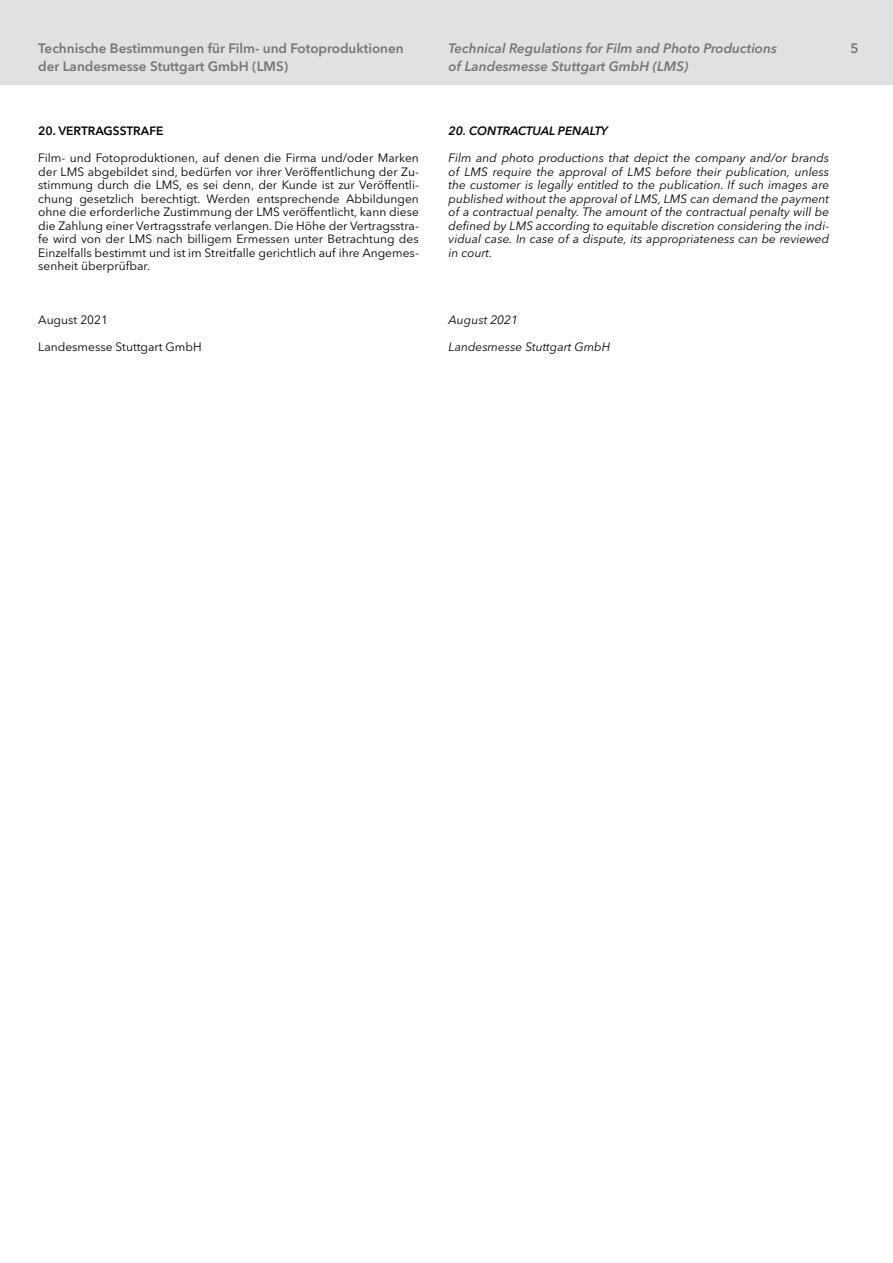
<style>
.page{position:relative;width:893px;height:1263px;background:#fff}
.page>*{position:absolute;margin:0;border:0;box-sizing:border-box;transform-origin:0 0}
.t1{font:600 13.5px/18px "Avenir Next LT Pro";color:#747574}
.t2{font:italic 600 13.5px "Avenir Next LT Pro";color:#747574}
.t3{font:12px/13.5px "Avenir Next LT Pro";color:#000;text-align:justify}
.t4{font:italic 12px/13.5px "Avenir Next LT Pro";color:#000;text-align:justify}
.t5{font:italic 600 12px "Avenir Next LT Pro";color:#000}
.t6{font:600 12px "Avenir Next LT Pro";color:#000}
</style>
<div class="page">
<div style="left:0;top:0;width:893px;height:85px;background:#e0e1e1"></div>
<p class="t1" style="left:38px;top:39px;width:367px">Technische Bestimmungen für Film- und Fotoproduktionen der Landesmesse Stuttgart GmbH (LMS)</p>
<p class="t2" style="left:449px;top:40px;width:330px">Technical Regulations for Film and Photo Productions</p>
<p class="t2" style="left:449px;top:58px;width:241px">of Landesmesse Stuttgart GmbH (LMS)</p>
<p class="t6" style="left:38px;top:124px;width:127px">20. VERTRAGSSTRAFE</p>
<p class="t3" style="left:38px;top:151px;width:382px">Film- und Fotoproduktionen, auf denen die Firma und/oder Marken der LMS abgebildet sind, bedürfen vor ihrer Veröffentlichung der Zu&shy;stimmung durch die LMS, es sei denn, der Kunde ist zur Veröffentli&shy;chung gesetzlich berechtigt. Werden entsprechende Abbildungen ohne die erforderliche Zustimmung der LMS veröffentlicht, kann diese die Zahlung einer Vertragsstrafe verlangen. Die Höhe der Vertragsstra&shy;fe wird von der LMS nach billigem Ermessen unter Betrachtung des Einzelfalls bestimmt und ist im Streitfalle gerichtlich auf ihre Angemes&shy;senheit überprüfbar.</p>
<p class="t3" style="left:38px;top:313px;width:71px">August 2021</p>
<p class="t3" style="left:38px;top:340px;width:165px">Landesmesse Stuttgart GmbH</p>
<p class="t5" style="left:449px;top:124px;width:161px">20. CONTRACTUAL PENALTY</p>
<p class="t4" style="left:449px;top:151px;width:382px">Film and photo productions that depict the company and/or brands of LMS require the approval of LMS before their publication, unless the customer is legally entitled to the publication. If such images are published without the approval of LMS, LMS can demand the payment of a contractual penalty. The amount of the contractual penalty will be defined by LMS according to equitable discretion considering the indi&shy;vidual case. In case of a dispute, its appropriateness can be reviewed in court.</p>
<p class="t4" style="left:449px;top:313px;width:71px">August 2021</p>
<p class="t4" style="left:449px;top:340px;width:163px">Landesmesse Stuttgart GmbH</p>
<p class="t1" style="left:850px;top:39px;width:10px">5</p>
</div>
